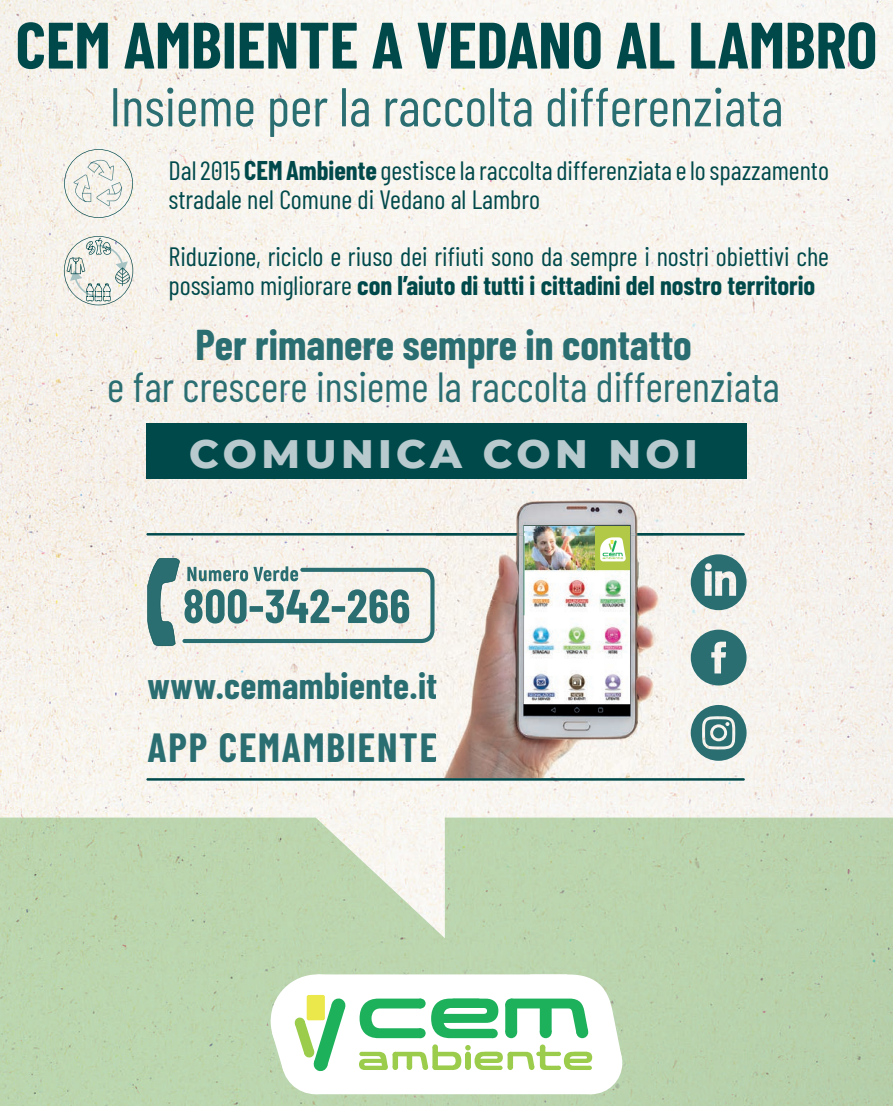
<style>
.page{position:relative;width:893px;height:1106px;background:#fff}
.page>*{position:absolute;margin:0;border:0;box-sizing:border-box;transform-origin:0 0}
.t1{font:700 65.4px "Barlow Condensed";color:#00494b}
.t2{font:54.6px "Barlow Condensed";color:#2a6e72}
.t3{font:42px "Barlow Condensed";color:#2a6e72}
.t4{font:700 42px "Barlow Condensed";color:#2a6e72}
.t5{font:800 40.5px "Montserrat";letter-spacing:.11em;color:#b8cacd}
.t6{font:700 39.75px "Barlow Condensed";letter-spacing:.045em;color:#2a6e72}
.t7{font:700 36.75px "Barlow Condensed";letter-spacing:.01em;color:#2a6e72}
.t8{font:26.55px/28.7px "Barlow Condensed";color:#00494b}
.s1{font-weight:700}
</style>
<div class="page">
<img style="left:0;top:0;width:893px;height:817px">
<img style="left:0;top:817px;width:893px;height:289px">
<svg style="left:64px;top:149px;width:69px;height:69px"></svg>
<svg style="left:64px;top:236px;width:69px;height:69px"></svg>
<svg style="left:272px;top:974px;width:350px;height:120px"></svg>
<hr style="left:146px;top:533px;width:599px;height:2px;background:#00494b">
<svg style="left:147px;top:558px;width:288px;height:88px"></svg>
<svg style="left:691px;top:629px;width:56px;height:56px"></svg>
<svg style="left:691px;top:705px;width:56px;height:55px"></svg>
<svg style="left:691px;top:554px;width:56px;height:56px"></svg>
<img style="left:436px;top:495px;width:227px;height:283px">
<img style="left:436px;top:533px;width:227px;height:2px">
<svg style="left:436px;top:672px;width:1px;height:27px"></svg>
<svg style="left:436px;top:733px;width:1px;height:29px"></svg>
<img style="left:525px;top:526px;width:105px;height:178px">
<img style="left:525px;top:533px;width:70px;height:2px">
<div style="left:595px;top:526px;width:35px;height:44px;background:#b2c847"></div>
<svg style="left:525px;top:526px;width:12px;height:5px"></svg>
<svg style="left:525px;top:701px;width:4px;height:3px"></svg>
<svg style="left:625px;top:701px;width:5px;height:3px"></svg>
<svg style="left:600px;top:537px;width:26px;height:24px"></svg>
<hr style="left:146px;top:778px;width:599px;height:2px;background:#00494b">
<div style="left:146px;top:423px;width:601px;height:56px;background:#00494b"></div>
<h1 class="t1" style="left:16px;top:-1px;width:863px">CEM AMBIENTE A VEDANO AL LAMBRO</h1>
<h2 class="t2" style="left:109px;top:68px;width:676px">Insieme per la raccolta differenziata</h2>
<p class="t8" style="left:169px;top:155px;width:662px">Dal 2015 <span class="s1">CEM Ambiente</span> gestisce la raccolta differenziata e lo spazzamento stradale nel Comune di Vedano al Lambro</p>
<p class="t8" style="left:169px;top:240px;width:662px">Riduzione, riciclo e riuso dei rifiuti sono da sempre i nostri obiettivi che possiamo migliorare <span class="s1">con l’aiuto di tutti i cittadini del nostro territorio</span></p>
<h3 class="t4" style="left:195px;top:315px;width:498px">Per rimanere sempre in contatto</h3>
<h3 class="t3" style="left:107px;top:357px;width:674px">e far crescere insieme la raccolta differenziata</h3>
<h3 class="t5" style="left:189px;top:424px;width:510px">COMUNICA CON NOI</h3>
<h3 class="t7" style="left:148px;top:659px;width:291px">www.cemambiente.it</h3>
<h3 class="t6" style="left:148px;top:719px;width:291px">APP CEMAMBIENTE</h3>
</div>
